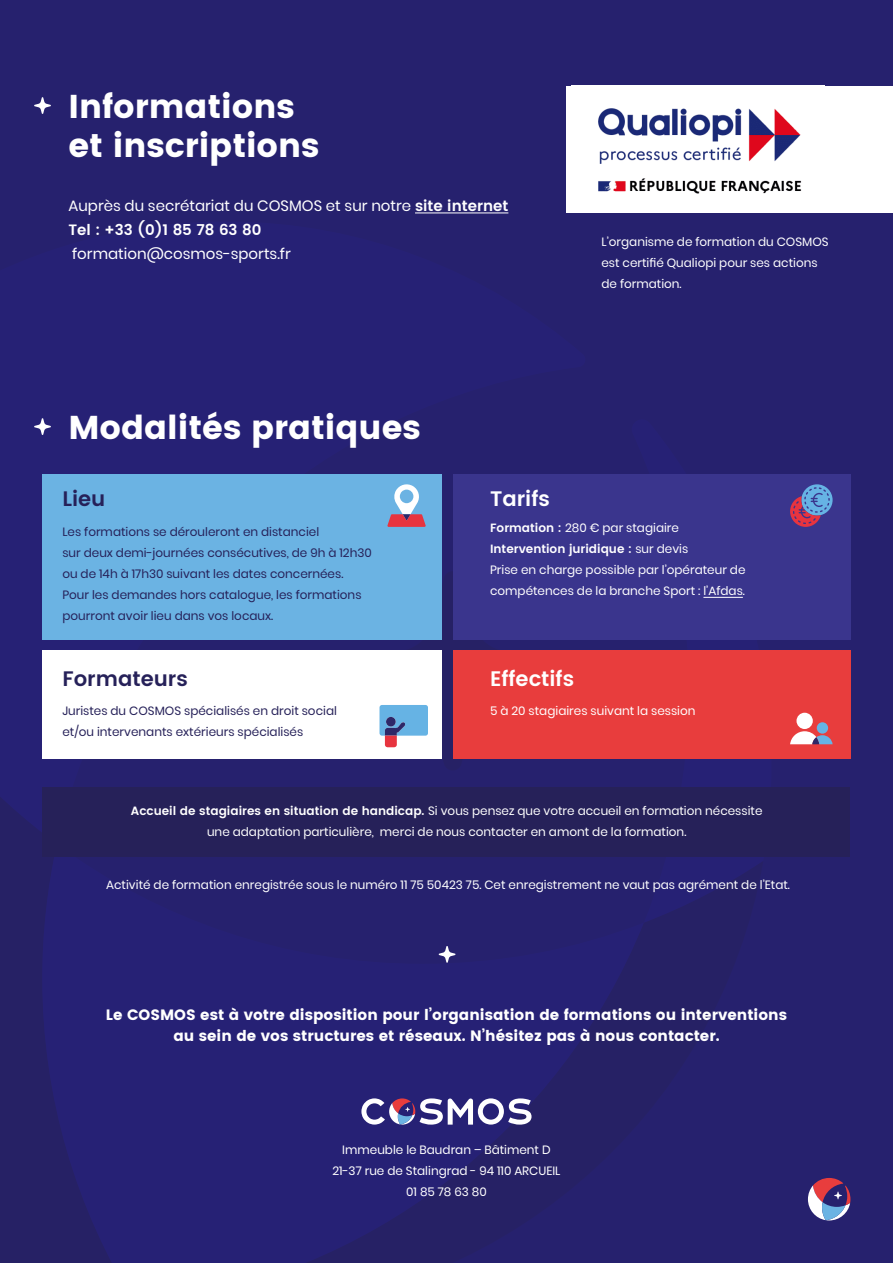
<style>
.page{position:relative;width:893px;height:1263px;background:#26216e}
.page>*{position:absolute;margin:0;border:0;box-sizing:border-box;transform-origin:0 0}
.t1{font:33px/39.6px "Poppins";color:#fff}
.t2{font:600 21px "Poppins";color:#fff}
.t3{font:600 21px "Poppins";color:#262159}
.t4{font:15px/21px "Poppins";color:#fff;text-align:center}
.t5{font:15px/24px "Poppins";color:#fff}
.t6{font:12px/21px "Poppins";color:#fff}
.t7{font:12px/21px "Poppins";color:#262159}
.s1{font-weight:600}
</style>
<div class="page">
<div style="left:43px;top:474px;width:399px;height:166px;background:#6bb3e3"></div>
<div style="left:453px;top:474px;width:397px;height:166px;background:#3a358d"></div>
<div style="left:43px;top:651px;width:399px;height:108px;background:#fff"></div>
<div style="left:453px;top:651px;width:397px;height:108px;background:#e83d3d"></div>
<div style="left:43px;top:787px;width:807px;height:70px;background:#262159"></div>
<svg style="left:808px;top:1178px;width:42px;height:42px"></svg>
<hr style="left:415px;top:213px;width:93px;height:1px;background:#fff">
<hr style="left:703px;top:597px;width:40px;height:1px;background:#fff">
<svg style="left:34px;top:97px;width:17px;height:17px"></svg>
<svg style="left:34px;top:418px;width:17px;height:17px"></svg>
<div style="left:567px;top:86px;width:326px;height:126px;background:#fff"></div>
<img style="left:598px;top:108px;width:204px;height:86px">
<svg style="left:361px;top:1098px;width:170px;height:26px"></svg>
<svg style="left:438px;top:946px;width:18px;height:17px"></svg>
<svg style="left:790px;top:484px;width:43px;height:43px"></svg>
<div style="left:796px;top:713px;width:17px;height:16px;background:#fff;border-radius:50%"></div>
<div style="left:817px;top:722px;width:11px;height:12px;background:#66b3e4;border-radius:50%"></div>
<svg style="left:790px;top:731px;width:43px;height:13px"></svg>
<svg style="left:351px;top:650px;width:204px;height:98px"></svg>
<div style="left:386px;top:717px;width:10px;height:9px;background:#2e2868;border-radius:50%"></div>
<svg style="left:387px;top:484px;width:39px;height:43px"></svg>
<h1 class="t1" style="left:68px;top:86px;width:253px">Informations et inscriptions</h1>
<p class="t5" style="left:68px;top:194px;width:441px">Auprès du secrétariat du COSMOS et sur notre <span class="s1">site internet<br>Tel : +33 (0)1 85 78 63 80</span></p>
<p class="t5" style="left:72px;top:242px;width:220px">formation@cosmos-sports.fr</p>
<p class="t6" style="left:601px;top:231px;width:229px">L’organisme de formation du COSMOS est certifié Qualiopi pour ses actions de formation.</p>
<h1 class="t1" style="left:68px;top:407px;width:354px">Modalités pratiques</h1>
<h2 class="t3" style="left:62px;top:483px;width:45px">Lieu</h2>
<p class="t7" style="left:62px;top:521px;width:311px">Les formations se dérouleront en distanciel<br>sur deux demi-journées consécutives, de 9h à 12h30 ou de 14h à 17h30 suivant les dates concernées.<br>Pour les demandes hors catalogue, les formations pourront avoir lieu dans vos locaux.</p>
<h2 class="t3" style="left:62px;top:663px;width:127px">Formateurs</h2>
<p class="t7" style="left:62px;top:700px;width:276px">Juristes du COSMOS spécialisés en droit social et/ou intervenants extérieurs spécialisés</p>
<h2 class="t2" style="left:490px;top:483px;width:61px">Tarifs</h2>
<p class="t6" style="left:490px;top:517px;width:257px"><span class="s1">Formation :</span> 280 € par stagiaire <span class="s1">Intervention juridique :</span> sur devis<br>Prise en charge possible par l’opérateur de compétences de la branche Sport : l’Afdas.</p>
<h2 class="t2" style="left:490px;top:663px;width:86px">Effectifs</h2>
<p class="t6" style="left:490px;top:700px;width:207px">5 à 20 stagiaires suivant la session</p>
<p class="t6" style="left:131px;top:800px;width:633px;text-align:center"><span class="s1">Accueil de stagiaires en situation de handicap.</span> Si vous pensez que votre accueil en formation nécessite une adaptation particulière, merci de nous contacter en amont de la formation.</p>
<p class="t6" style="left:106px;top:874px;width:685px">Activité de formation enregistrée sous le numéro 11 75 50423 75. Cet enregistrement ne vaut pas agrément de l’Etat.</p>
<p class="t4" style="left:106px;top:1004px;width:683px">Le COSMOS est à votre disposition pour l’organisation de formations ou interventions au sein de vos structures et réseaux. N’hésitez pas à nous contacter.</p>
<p class="t6" style="left:332px;top:1139px;width:229px;text-align:center">Immeuble le Baudran – Bâtiment D<br>21-37 rue de Stalingrad - 94 110 ARCUEIL<br>01 85 78 63 80</p>
</div>
